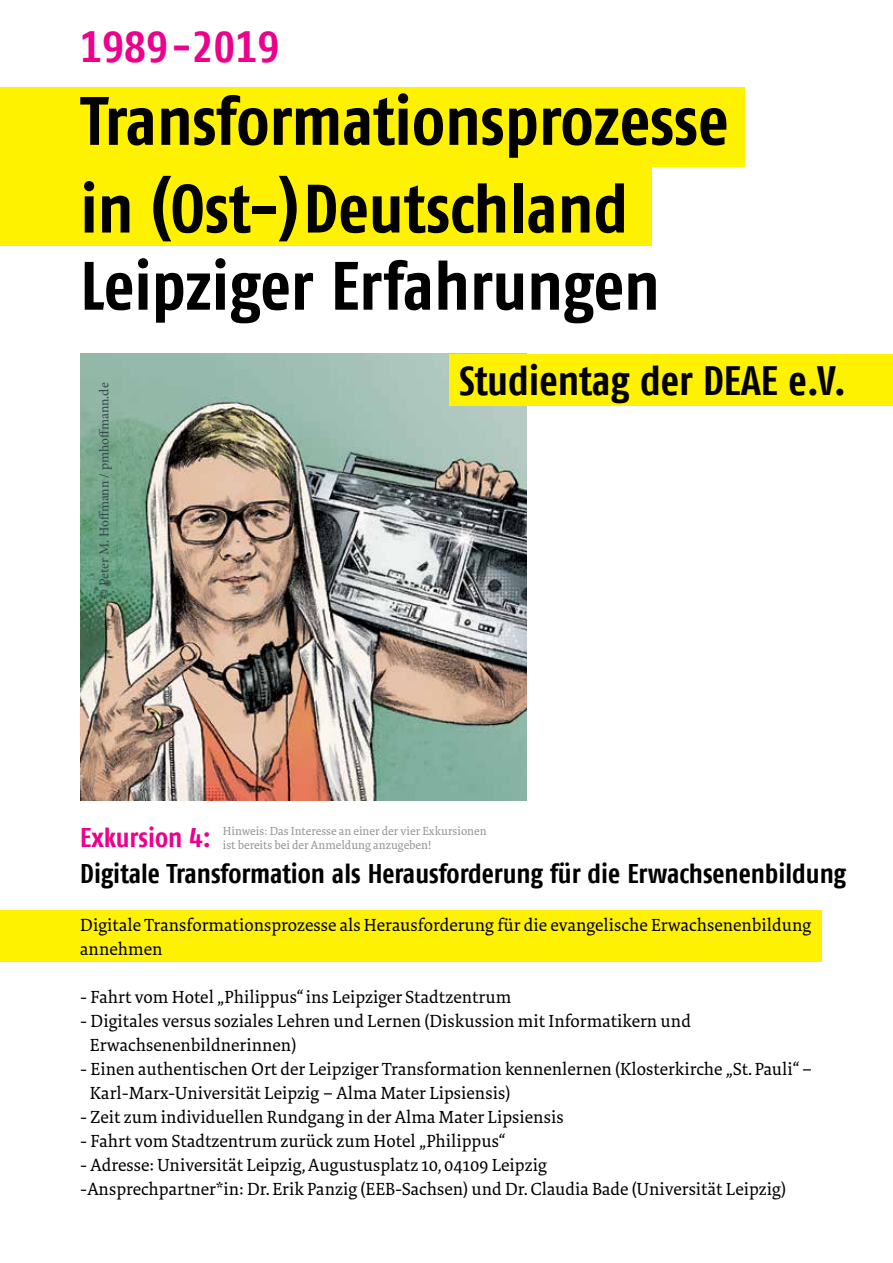
<style>
.page{position:relative;width:893px;height:1263px;background:#fff}
.page>*{position:absolute;margin:0;border:0;box-sizing:border-box;transform-origin:0 0}
.t1{font:68.25px "Fago Co Bold Tf";letter-spacing:-.005em;color:#000}
.t2{font:43.8px "Fago Co Bold Tf";color:#ec008c}
.t3{font:40.95px "Fago Co Bold Tf";color:#000}
.t4{font:27px "Fago Co Bold Tf";letter-spacing:-.005em;color:#000}
.t5{font:27px "Fago Co Bold Tf";color:#ec008c}
.t6{font:18px/24px "Tundra OT";color:#000}
.t7{font:13.5px "Minion Pro";letter-spacing:-.005em;color:#32474b}
.t8{font:12px/14.4px "Tundra OT";color:#939598}
</style>
<div class="page">
<div style="left:0;top:910px;width:821px;height:52px;background:#fff200"></div>
<img style="left:80px;top:354px;width:447px;height:446px">
<div style="left:0;top:166px;width:652px;height:79px;background:#fff200"></div>
<div style="left:0;top:87px;width:744px;height:79px;background:#fff200"></div>
<div style="left:449px;top:354px;width:444px;height:52px;background:#fff200"></div>
<h2 class="t2" style="left:80px;top:22px;width:200px">1989-2019</h2>
<h1 class="t1" style="left:80px;top:81px;width:650px">Transformationsprozesse</h1>
<h1 class="t1" style="left:80px;top:169px;width:550px">in (Ost-)Deutschland</h1>
<h1 class="t1" style="left:80px;top:246px;width:581px">Leipziger Erfahrungen</h1>
<p class="t7" style="left:95px;top:599px;width:218px;rotate:-90deg">© Peter M. Hoffmann / pmhoffmann.de</p>
<h3 class="t3" style="left:459px;top:357px;width:389px">Studientag der DEAE e.V.</h3>
<p class="t8" style="left:223px;top:824px;width:265px">Hinweis: Das Interesse an einer der vier Exkursionen ist bereits bei der Anmeldung anzugeben!</p>
<h3 class="t5" style="left:80px;top:821px;width:132px">Exkursion 4:</h3>
<h3 class="t4" style="left:80px;top:857px;width:767px">Digitale Transformation als Herausforderung für die Erwachsenenbildung</h3>
<p class="t6" style="left:80px;top:913px;width:733px">Digitale Transformationsprozesse als Herausforderung für die evangelische Erwachsenenbildung annehmen</p>
<p class="t6" style="left:80px;top:985px;width:433px">- Fahrt vom Hotel „Philippus“ ins Leipziger Stadtzentrum</p>
<p class="t6" style="left:90px;top:1009px;width:602px;text-indent:-10px">- Digitales versus soziales Lehren und Lernen (Diskussion mit Informatikern und<br>Erwachsenenbildnerinnen)</p>
<p class="t6" style="left:90px;top:1057px;width:724px;text-indent:-10px">- Einen authentischen Ort der Leipziger Transformation kennenlernen (Klosterkirche „St. Pauli“ –<br>Karl-Marx-Universität Leipzig – Alma Mater Lipsiensis)</p>
<p class="t6" style="left:80px;top:1105px;width:485px">- Zeit zum individuellen Rundgang in der Alma Mater Lipsiensis</p>
<p class="t6" style="left:80px;top:1129px;width:427px">- Fahrt vom Stadtzentrum zurück zum Hotel „Philippus“</p>
<p class="t6" style="left:80px;top:1153px;width:707px">- Adresse: Universität Leipzig, Augustusplatz 10, 04109 Leipzig<br>-Ansprechpartner*in: Dr. Erik Panzig (EEB-Sachsen) und Dr. Claudia Bade (Universität Leipzig)</p>
</div>
